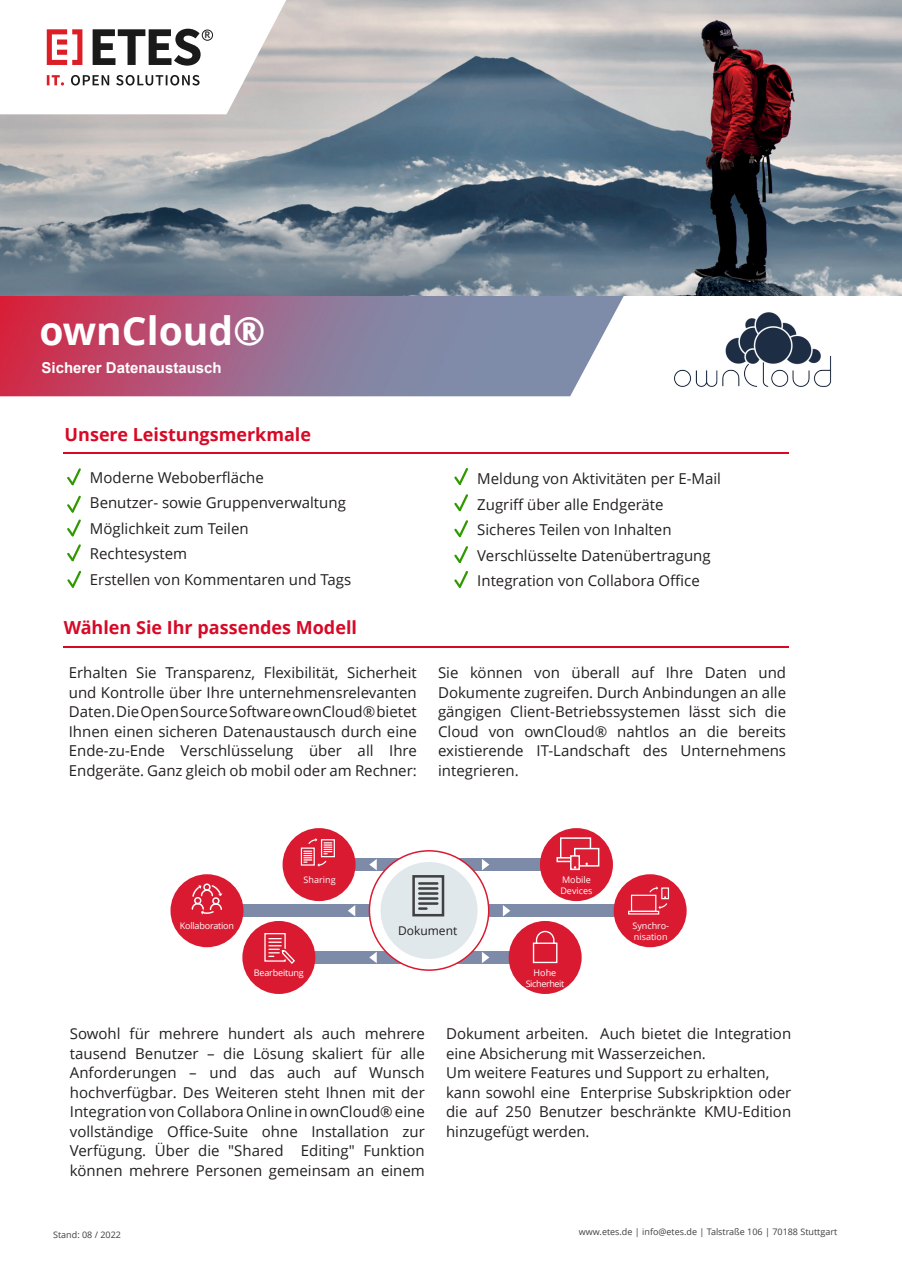
<style>
.page{position:relative;width:902px;height:1272px;background:#fff}
.page>*{position:absolute;margin:0;border:0;box-sizing:border-box;transform-origin:0 0}
.t1{font:700 39px "Open Sans";color:#fff}
.t2{font:700 18px "Open Sans";color:#d70926}
.t3{font:15px/19.5px "Open Sans";color:#231f20}
.t4{font:700 15px "Arial";color:#fff}
.t5{font:12px "Open Sans";color:#231f20}
.t6{font:9px "Open Sans";color:#403f41}
.t7{font:9px/10.8px "Open Sans";letter-spacing:-.01em;color:#fff}
.t8{font:9px/10.8px "Open Sans";letter-spacing:-.04em;color:#fff;text-align:center}
.t9{font:600 9px "Open Sans";color:#1a1a1a}
</style>
<div class="page">
<img style="left:0;top:295px;width:624px;height:101px">
<svg style="left:67px;top:468px;width:14px;height:17px"></svg>
<svg style="left:67px;top:519px;width:14px;height:17px"></svg>
<svg style="left:67px;top:544px;width:14px;height:17px"></svg>
<svg style="left:67px;top:570px;width:14px;height:18px"></svg>
<svg style="left:67px;top:495px;width:14px;height:18px"></svg>
<svg style="left:454px;top:468px;width:14px;height:17px"></svg>
<svg style="left:454px;top:494px;width:14px;height:17px"></svg>
<svg style="left:454px;top:520px;width:14px;height:17px"></svg>
<svg style="left:454px;top:546px;width:14px;height:17px"></svg>
<svg style="left:454px;top:571px;width:14px;height:17px"></svg>
<img style="left:0;top:0;width:902px;height:295px">
<div style="left:230px;top:904px;width:159px;height:13px;background:#7d8ba8"></div>
<div style="left:350px;top:858px;width:79px;height:13px;background:#7d8ba8"></div>
<div style="left:304px;top:951px;width:123px;height:12px;background:#7d8ba8"></div>
<div style="left:456px;top:951px;width:60px;height:12px;background:#7d8ba8"></div>
<div style="left:428px;top:858px;width:116px;height:13px;background:#7d8ba8"></div>
<div style="left:469px;top:904px;width:152px;height:13px;background:#7d8ba8"></div>
<div style="left:540px;top:828px;width:73px;height:73px;background:#da1a31;border-radius:50%"></div>
<div style="left:560px;top:837px;width:31px;height:22px;background:#db1e34;border:1px solid #fff"></div>
<svg style="left:556px;top:857px;width:14px;height:5px"></svg>
<div style="left:574px;top:847px;width:25px;height:19px;background:#db1e34;border:1px solid #fff"></div>
<div style="left:570px;top:855px;width:10px;height:15px;background:#db1e34;border:1px solid #fff"></div>
<div style="left:508px;top:921px;width:73px;height:73px;background:#da1a31;border-radius:50%"></div>
<svg style="left:532px;top:930px;width:26px;height:33px"></svg>
<div style="left:170px;top:874px;width:73px;height:73px;background:#da1a31;border-radius:50%"></div>
<svg style="left:191px;top:883px;width:32px;height:31px"></svg>
<div style="left:282px;top:828px;width:73px;height:73px;background:#da1a31;border-radius:50%"></div>
<svg style="left:300px;top:838px;width:35px;height:29px"></svg>
<div style="left:242px;top:921px;width:73px;height:73px;background:#da1a31;border-radius:50%"></div>
<svg style="left:264px;top:933px;width:31px;height:31px"></svg>
<div style="left:613px;top:874px;width:73px;height:73px;background:#da1a31;border-radius:50%"></div>
<div style="left:631px;top:894px;width:25px;height:18px;background:#db1e34;border:1px solid #fff"></div>
<svg style="left:628px;top:910px;width:31px;height:4px"></svg>
<svg style="left:668px;top:887px;width:1px;height:12px"></svg>
<svg style="left:648px;top:886px;width:20px;height:23px"></svg>
<svg style="left:348px;top:905px;width:7px;height:11px"></svg>
<svg style="left:369px;top:859px;width:8px;height:11px"></svg>
<svg style="left:369px;top:952px;width:8px;height:11px"></svg>
<svg style="left:482px;top:859px;width:7px;height:11px"></svg>
<svg style="left:482px;top:952px;width:7px;height:11px"></svg>
<svg style="left:464px;top:952px;width:7px;height:7px"></svg>
<svg style="left:503px;top:905px;width:7px;height:11px"></svg>
<div style="left:369px;top:850px;width:119px;height:120px;background:#fff;border-radius:50%"></div>
<div style="left:368px;top:850px;width:121px;height:120px;border:2px solid #da1a31;border-radius:50%"></div>
<div style="left:380px;top:862px;width:97px;height:97px;background:#e1e8ec;border-radius:50%"></div>
<svg style="left:412px;top:875px;width:33px;height:42px"></svg>
<svg style="left:0;top:0;width:290px;height:114px"></svg>
<div style="left:202px;top:30px;width:11px;height:11px;border:1px solid #1a1a1a;border-radius:50%"></div>
<hr style="left:63px;top:646px;width:725px;height:2px;background:#d70926">
<hr style="left:63px;top:451px;width:725px;height:2px;background:#d70926">
<img style="left:674px;top:312px;width:158px;height:75px">
<p class="t9" style="left:204px;top:31px;width:7px">R</p>
<h1 class="t1" style="left:39px;top:315px;width:228px">ownCloud®</h1>
<p class="t4" style="left:42px;top:362px;width:182px">Sicherer Datenaustausch</p>
<p class="t2" style="left:65px;top:427px;width:248px">Unsere Leistungsmerkmale</p>
<p class="t3" style="left:90px;top:466px;width:263px;line-height:25.5px">Moderne Weboberfläche<br>Benutzer- sowie Gruppenverwaltung<br>Möglichkeit zum Teilen<br>Rechtesystem<br>Erstellen von Kommentaren und Tags</p>
<p class="t3" style="left:477px;top:467px;width:245px;line-height:25.5px">Meldung von Aktivitäten per E-Mail<br>Zugriff über alle Endgeräte<br>Sicheres Teilen von Inhalten<br>Verschlüsselte Datenübertragung<br>Integration von Collabora Office</p>
<p class="t2" style="left:64px;top:620px;width:295px">Wählen Sie Ihr passendes Modell</p>
<p class="t3" style="left:69px;top:664px;width:349px;text-align:justify">Erhalten Sie Transparenz, Flexibilität, Sicherheit und Kontrolle über Ihre unternehmensrelevanten Daten.DieOpenSourceSoftwareownCloud®bietet Ihnen einen sicheren Datenaustausch durch eine Ende-zu-Ende Verschlüsselung über all Ihre Endgeräte. Ganz gleich ob mobil oder am Rechner:</p>
<p class="t3" style="left:438px;top:664px;width:349px;text-align:justify">Sie können von überall auf Ihre Daten und Dokumente zugreifen. Durch Anbindungen an alle gängigen Client-Betriebssystemen lässt sich die Cloud von ownCloud® nahtlos an die bereits existierende IT-Landschaft des Unternehmens integrieren.</p>
<p class="t7" style="left:180px;top:921px;width:56px">Kollaboration</p>
<p class="t7" style="left:303px;top:875px;width:33px">Sharing</p>
<p class="t7" style="left:254px;top:968px;width:51px">Bearbeitung</p>
<p class="t5" style="left:398px;top:925px;width:61px">Dokument</p>
<p class="t7" style="left:560px;top:875px;width:34px">Mobile<br>Devices</p>
<p class="t8" style="left:525px;top:968px;width:40px">Hohe<br>Sicherheit</p>
<p class="t7" style="left:632px;top:921px;width:38px">Synchro&shy;nisation</p>
<p class="t3" style="left:70px;top:1025px;width:356px;text-align:justify">Sowohl für mehrere hundert als auch mehrere tausend Benutzer – die Lösung skaliert für alle Anforderungen – und das auch auf Wunsch hochverfügbar. Des Weiteren steht Ihnen mit der Integration von Collabora Online in ownCloud® eine vollständige Office-Suite ohne Installation zur Verfügung. Über die "Shared Editing" Funktion können mehrere Personen gemeinsam an einem</p>
<p class="t3" style="left:446px;top:1025px;width:347px">Dokument arbeiten. Auch bietet die Integration eine Absicherung mit Wasserzeichen.<br>Um weitere Features und Support zu erhalten, kann sowohl eine Enterprise Subskripktion oder die auf 250 Benutzer beschränkte KMU-Edition hinzugefügt werden.</p>
<p class="t6" style="left:53px;top:1230px;width:69px">Stand: 08 / 2022</p>
<p class="t6" style="left:579px;top:1228px;width:260px">www.etes.de | info@etes.de | Talstraße 106 | 70188 Stuttgart</p>
</div>
